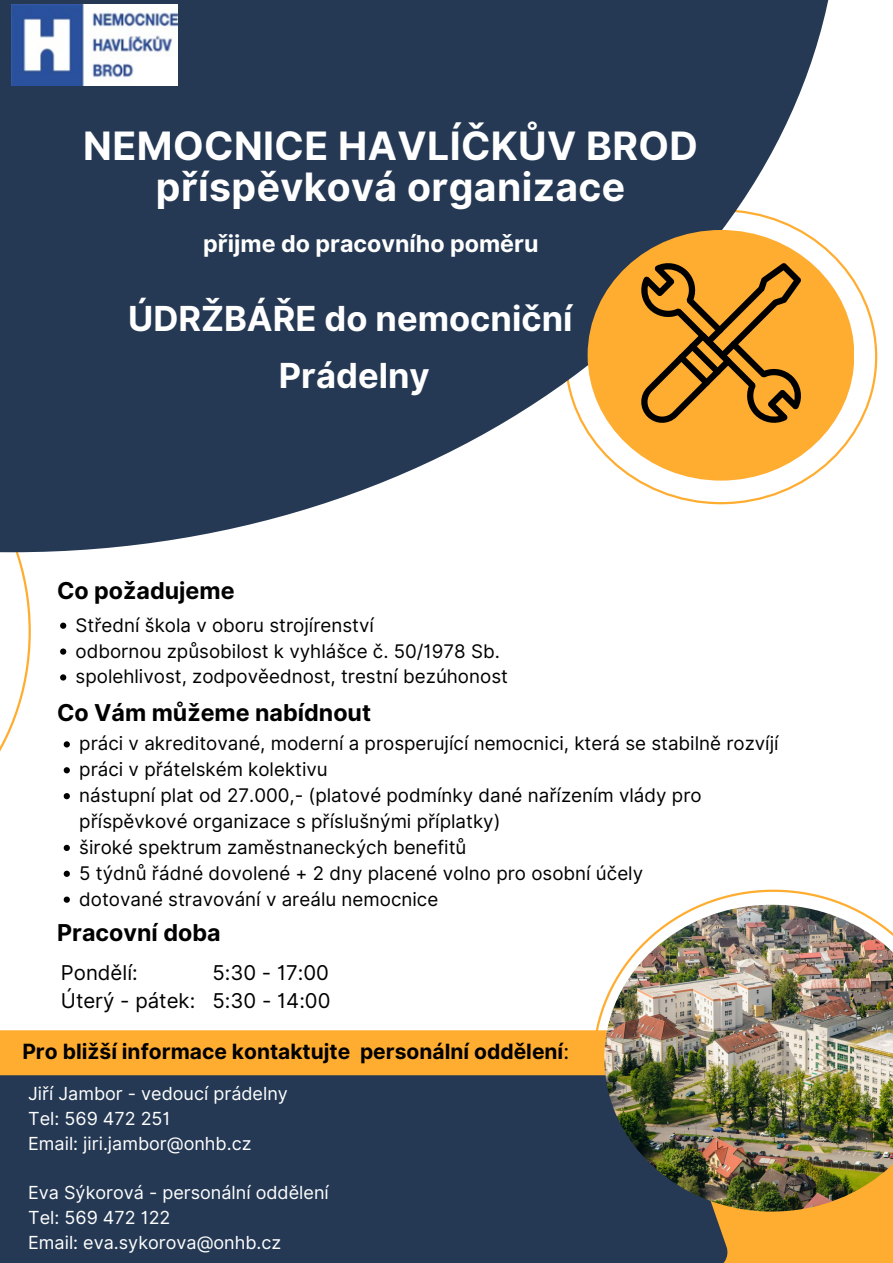
<style>
.page{position:relative;width:893px;height:1263px;background:#fff}
.page>*{position:absolute;margin:0;border:0;box-sizing:border-box;transform-origin:0 0}
.t1{font:700 39.08px/40.4px "Inter";letter-spacing:.01em;color:#fff;text-align:center}
.t2{font:700 34.5px/56.8px "Inter";color:#fff;text-align:center}
.t3{font:700 23.25px "Inter";color:#000}
.t4{font:700 23.25px "Inter";color:#fff}
.t5{font:700 21px "Inter";color:#000}
.t6{font:20.4px/28.1px "Inter";color:#000;text-align:right}
.t7{font:18.75px/25.9px "Inter";color:#000}
.t8{font:18px "Inter";color:#fff}
.s1{font-weight:400}
</style>
<div class="page">
<svg style="left:0;top:552px;width:31px;height:200px"></svg>
<svg style="left:840px;top:261px;width:37px;height:191px"></svg>
<svg style="left:0;top:0;width:840px;height:552px;fill:#253954"></svg>
<div style="left:587px;top:230px;width:267px;height:251px;background:#ffad30;border-radius:50%"></div>
<svg style="left:595px;top:890px;width:253px;height:140px"></svg>
<div style="left:0;top:1030px;width:893px;height:233px;background:#ffad30"></div>
<div style="left:0;top:1075px;width:727px;height:188px;background:#253954"></div>
<img style="left:604px;top:905px;width:289px;height:306px">
<img style="left:11px;top:5px;width:166px;height:80px">
<svg style="left:641px;top:263px;width:160px;height:160px"></svg>
<svg style="left:64px;top:741px;width:6px;height:6px"></svg>
<svg style="left:64px;top:767px;width:6px;height:6px"></svg>
<svg style="left:64px;top:793px;width:6px;height:6px"></svg>
<svg style="left:64px;top:845px;width:6px;height:6px"></svg>
<svg style="left:64px;top:871px;width:6px;height:6px"></svg>
<svg style="left:64px;top:896px;width:6px;height:7px"></svg>
<svg style="left:60px;top:623px;width:6px;height:6px"></svg>
<svg style="left:60px;top:648px;width:6px;height:7px"></svg>
<svg style="left:60px;top:674px;width:6px;height:6px"></svg>
<h1 class="t1" style="left:83px;top:126px;width:616px">NEMOCNICE HAVLÍČKŮV BROD příspěvková organizace</h1>
<h3 class="t4" style="left:203px;top:229px;width:337px">přijme do pracovního poměru</h3>
<h3 class="t2" style="left:128px;top:290px;width:446px">ÚDRŽBÁŘE do nemocniční<br>Prádelny</h3>
<p class="t3" style="left:57px;top:577px;width:179px">Co požadujeme</p>
<p class="t7" style="left:76px;top:612px;width:300px">Střední škola v oboru strojírenství</p>
<p class="t7" style="left:76px;top:638px;width:426px">odbornou způsobilost k vyhlášce č. 50/1978 Sb.</p>
<p class="t7" style="left:76px;top:664px;width:434px">spolehlivost, zodpověednost, trestní bezúhonost</p>
<h2 class="t3" style="left:57px;top:699px;width:315px">Co Vám můžeme nabídnout</h2>
<p class="t7" style="left:79px;top:730px;width:701px">práci v akreditované, moderní a prosperující nemocnici, která se stabilně rozvíjí</p>
<h3 class="t7" style="left:79px;top:756px;width:250px">práci v přátelském kolektivu</h3>
<p class="t7" style="left:79px;top:782px;width:624px">nástupní plat od 27.000,- (platové podmínky dané nařízením vlády pro příspěvkové organizace s příslušnými příplatky)</p>
<p class="t7" style="left:79px;top:834px;width:389px">široké spektrum zaměstnaneckých benefitů</p>
<p class="t7" style="left:79px;top:860px;width:565px">5 týdnů řádné dovolené + 2 dny placené volno pro osobní účely</p>
<h3 class="t7" style="left:79px;top:886px;width:360px">dotované stravování v areálu nemocnice</h3>
<h5 class="t3" style="left:57px;top:918px;width:165px">Pracovní doba</h5>
<h4 class="t6" style="left:61px;top:959px;width:78px">Pondělí:</h4>
<h4 class="t6" style="left:61px;top:959px;width:271px">5:30 - 17:00<br>Úterý - pátek: 5:30 - 14:00</h4>
<p class="t5" style="left:22px;top:1038px;width:548px">Pro bližší informace kontaktujte personální oddělení<span class="s1">:</span></p>
<p class="t8" style="left:28px;top:1083px;width:261px">Jiří Jambor - vedoucí prádelny</p>
<p class="t8" style="left:28px;top:1108px;width:144px">Tel: 569 472 251</p>
<p class="t8" style="left:28px;top:1132px;width:225px">Email: jiri.jambor@onhb.cz</p>
<p class="t8" style="left:28px;top:1182px;width:302px">Eva Sýkorová - personální oddělení</p>
<p class="t8" style="left:28px;top:1207px;width:144px">Tel: 569 472 122</p>
<p class="t8" style="left:28px;top:1231px;width:255px">Email: eva.sykorova@onhb.cz</p>
</div>
